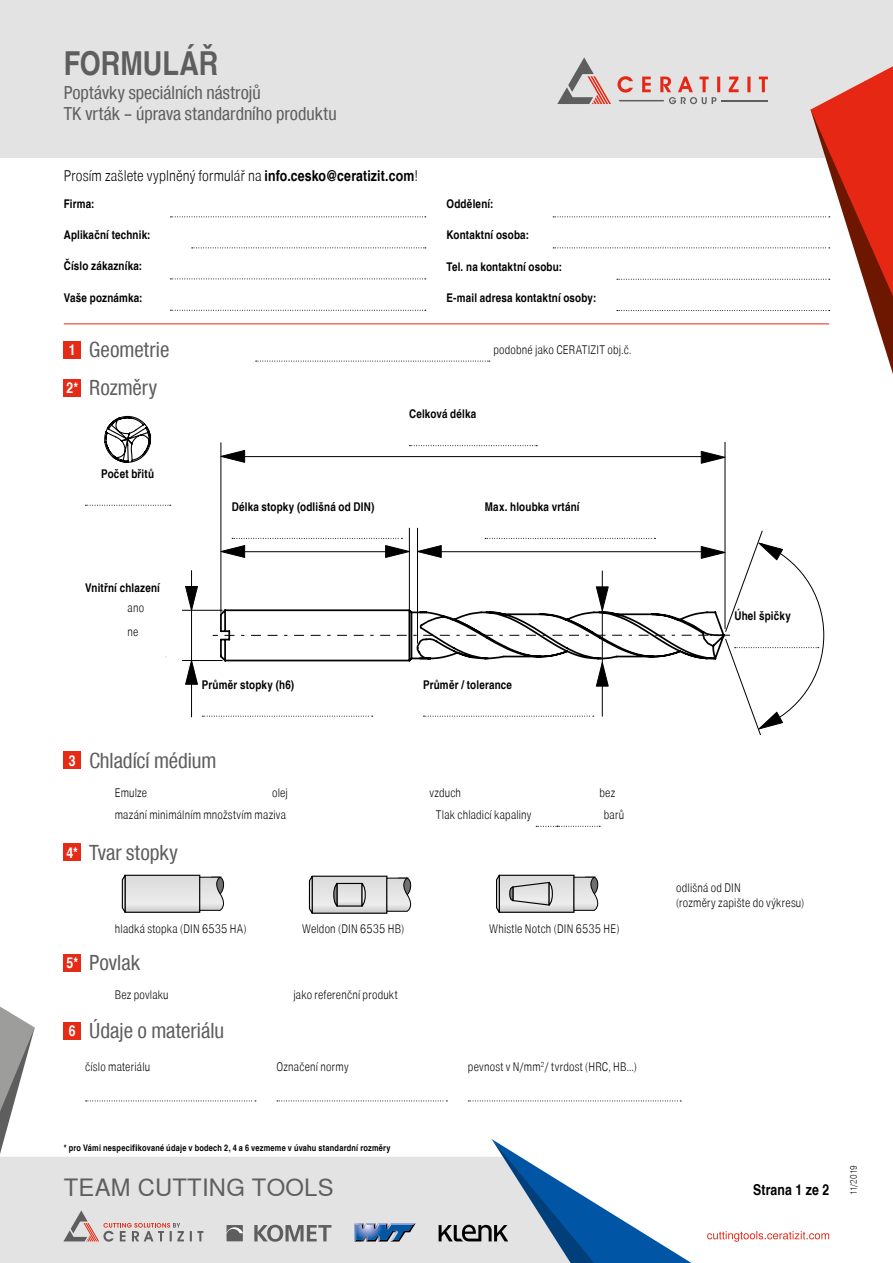
<style>
.page{position:relative;width:893px;height:1263px;background:#fff}
.page>*{position:absolute;margin:0;border:0;box-sizing:border-box;transform-origin:0 0}
.t1{font:700 33px "Nimbus Sans WNT Global Cond";color:#5f5e5e}
.t2{font:23.85px "Nimbus Sans WNT Global";letter-spacing:.01em;color:#5f5e5e}
.t3{font:21px "Nimbus Sans WNT Global Cond";color:#5f5e5e}
.t4{font:18px/21.6px "Nimbus Sans WNT Global Cond";color:#5f5e5e}
.t5{font:300 15px "Nimbus Sans WNT Global Cond";letter-spacing:.01em;color:#000}
.t6{font:700 15px "Nimbus Sans WNT Global Cond";letter-spacing:.01em;color:#000}
.t7{font:300 12px/15px "Nimbus Sans WNT Global Cond";letter-spacing:.015em;color:#000}
.t8{font:700 12px "Nimbus Sans WNT Global Cond";letter-spacing:.015em;color:#000}
.t9{font:700 9px "Nimbus Sans WNT Global Cond";letter-spacing:.025em;color:#000}
.t10{font:300 9px "Nimbus Sans WNT Global Cond";letter-spacing:-.01em;color:#000}
.s1{font-weight:700}
.s2{font-weight:700;font-size:15px;color:#fff}
</style>
<div class="page">
<div style="left:0;top:0;width:893px;height:157px;background:#e3e3e3"></div>
<div style="left:0;top:1157px;width:439px;height:106px;background:#e3e3e3"></div>
<svg style="left:63px;top:1210px;width:140px;height:31px;background:#d2c8c8"></svg>
<svg style="left:254px;top:1225px;width:77px;height:17px"></svg>
<svg style="left:226px;top:1225px;width:17px;height:16px"></svg>
<svg style="left:354px;top:1223px;width:62px;height:18px"></svg>
<svg style="left:0;top:1006px;width:35px;height:148px"></svg>
<svg style="left:707px;top:1231px;width:122px;height:11px"></svg>
<svg style="left:439px;top:1139px;width:252px;height:124px"></svg>
<hr style="left:64px;top:324px;width:765px;height:1px;background:#e52713">
<div style="left:64px;top:1022px;width:17px;height:17px;background:#e52b16"></div>
<div style="left:64px;top:954px;width:17px;height:17px;background:#e52b16"></div>
<div style="left:64px;top:844px;width:17px;height:17px;background:#e52b16"></div>
<div style="left:64px;top:752px;width:17px;height:17px;background:#e52b16"></div>
<div style="left:64px;top:379px;width:17px;height:17px;background:#e52b16"></div>
<div style="left:64px;top:341px;width:17px;height:17px;background:#e52b16"></div>
<svg style="left:86px;top:1100px;width:170px;height:1px"></svg>
<svg style="left:277px;top:1100px;width:170px;height:1px"></svg>
<svg style="left:468px;top:1100px;width:213px;height:1px"></svg>
<svg style="left:127px;top:874px;width:74px;height:39px"></svg>
<div style="left:125px;top:875px;width:75px;height:37px;background:#e2e2e2"></div>
<div style="left:125px;top:875px;width:75px;height:38px;border:1px solid #000"></div>
<svg style="left:121px;top:874px;width:6px;height:39px"></svg>
<svg style="left:199px;top:876px;width:26px;height:35px"></svg>
<div style="left:304px;top:874px;width:112px;height:41px;background:linear-gradient(to bottom,#fff,#fff)"></div>
<svg style="left:314px;top:878px;width:71px;height:34px;background:#e0e0e0"></svg>
<div style="left:312px;top:876px;width:75px;height:38px;border:1px solid #000"></div>
<svg style="left:308px;top:874px;width:6px;height:41px"></svg>
<svg style="left:386px;top:877px;width:30px;height:35px"></svg>
<div style="left:337px;top:883px;width:25px;height:23px;background:#e3e3e3"></div>
<div style="left:336px;top:883px;width:27px;height:24px;border:1px solid #000"></div>
<svg style="left:361px;top:882px;width:5px;height:25px"></svg>
<svg style="left:333px;top:882px;width:5px;height:25px"></svg>
<svg style="left:501px;top:874px;width:74px;height:39px"></svg>
<div style="left:499px;top:875px;width:75px;height:37px;background:#e0e0e0"></div>
<div style="left:499px;top:875px;width:75px;height:38px;border:1px solid #000"></div>
<svg style="left:496px;top:874px;width:5px;height:39px"></svg>
<svg style="left:509px;top:881px;width:44px;height:25px"></svg>
<svg style="left:573px;top:876px;width:26px;height:35px"></svg>
<svg style="left:184px;top:445px;width:641px;height:284px"></svg>
<svg style="left:85px;top:505px;width:86px;height:1px"></svg>
<svg style="left:104px;top:416px;width:47px;height:47px"></svg>
<svg style="left:256px;top:361px;width:234px;height:1px"></svg>
<svg style="left:553px;top:57px;width:340px;height:317px"></svg>
<svg style="left:170px;top:310px;width:256px;height:1px"></svg>
<svg style="left:170px;top:279px;width:256px;height:1px"></svg>
<svg style="left:192px;top:247px;width:234px;height:1px"></svg>
<svg style="left:170px;top:216px;width:256px;height:1px"></svg>
<svg style="left:536px;top:826px;width:64px;height:1px"></svg>
<h1 class="t1" style="left:64px;top:44px;width:156px">FORMULÁŘ</h1>
<h3 class="t4" style="left:64px;top:82px;width:274px">Poptávky speciálních nástrojů<br>TK vrták – úprava standardního produktu</h3>
<p class="t5" style="left:64px;top:167px;width:355px">Prosím zašlete vyplněný formulář na <span class="s1">info.cesko@ceratizit.com</span>!</p>
<p class="t8" style="left:64px;top:197px;width:32px">Firma:</p>
<p class="t8" style="left:446px;top:197px;width:48px">Oddělení:</p>
<p class="t8" style="left:64px;top:228px;width:88px">Aplikační technik:</p>
<p class="t8" style="left:446px;top:228px;width:84px">Kontaktní osoba:</p>
<p class="t8" style="left:64px;top:259px;width:80px">Číslo zákazníka:</p>
<p class="t8" style="left:446px;top:260px;width:117px">Tel. na kontaktní osobu:</p>
<p class="t8" style="left:64px;top:291px;width:80px">Vaše poznámka:</p>
<p class="t8" style="left:446px;top:291px;width:151px">E-mail adresa kontaktní osoby:</p>
<h3 class="t3" style="left:69px;top:338px;width:102px"><span class="s2">1</span> Geometrie</h3>
<p class="t7" style="left:493px;top:342px;width:139px">podobné jako CERATIZIT obj.č.</p>
<h3 class="t3" style="left:66px;top:376px;width:92px"><span class="s2">2*</span> Rozměry</h3>
<p class="t8" style="left:101px;top:466px;width:54px">Počet břitů</p>
<p class="t8" style="left:85px;top:581px;width:76px">Vnitřní chlazení</p>
<p class="t7" style="left:128px;top:596px;width:18px;line-height:23.4px">ano ne</p>
<p class="t8" style="left:409px;top:407px;width:69px">Celková délka</p>
<p class="t8" style="left:232px;top:500px;width:144px">Délka stopky (odlišná od DIN)</p>
<p class="t8" style="left:485px;top:500px;width:96px">Max. hloubka vrtání</p>
<p class="t8" style="left:202px;top:677px;width:94px">Průměr stopky (h6)</p>
<p class="t8" style="left:423px;top:677px;width:90px">Průměr / tolerance</p>
<h3 class="t3" style="left:69px;top:748px;width:149px"><span class="s2">3</span> Chladící médium</h3>
<p class="t7" style="left:115px;top:785px;width:34px">Emulze</p>
<p class="t7" style="left:272px;top:785px;width:17px">olej</p>
<p class="t7" style="left:429px;top:785px;width:33px">vzduch</p>
<p class="t7" style="left:600px;top:785px;width:17px">bez</p>
<p class="t7" style="left:115px;top:807px;width:173px">mazání minimálním množstvím maziva</p>
<p class="t7" style="left:436px;top:807px;width:97px">Tlak chladicí kapaliny</p>
<p class="t7" style="left:604px;top:807px;width:22px">barů</p>
<h3 class="t3" style="left:67px;top:840px;width:113px"><span class="s2">4*</span> Tvar stopky</h3>
<p class="t7" style="left:115px;top:921px;width:133px">hladká stopka (DIN 6535 HA)</p>
<p class="t7" style="left:302px;top:921px;width:104px">Weldon (DIN 6535 HB)</p>
<p class="t7" style="left:489px;top:921px;width:132px">Whistle Notch (DIN 6535 HE)</p>
<h3 class="t3" style="left:66px;top:951px;width:75px"><span class="s2">5*</span> Povlak</h3>
<p class="t7" style="left:115px;top:987px;width:55px">Bez povlaku</p>
<p class="t7" style="left:293px;top:987px;width:106px">jako referenční produkt</p>
<h3 class="t3" style="left:69px;top:1019px;width:157px"><span class="s2">6</span> Údaje o materiálu</h3>
<p class="t7" style="left:85px;top:1059px;width:66px">číslo materiálu</p>
<p class="t7" style="left:277px;top:1059px;width:74px">Označení normy</p>
<p class="t7" style="left:468px;top:1059px;width:170px">pevnost v N/mm<sup>2</sup>/ tvrdost (HRC, HB...)</p>
<p class="t9" style="left:64px;top:1143px;width:328px">* pro Vámi nespecifikované údaje v bodech 2, 4 a 6 vezmeme v úvahu standardní rozměry</p>
<h2 class="t2" style="left:64px;top:1173px;width:271px">TEAM CUTTING TOOLS</h2>
<p class="t8" style="left:734px;top:609px;width:58px">Úhel špičky</p>
<p class="t7" style="left:676px;top:880px;width:130px">odlišná od DIN<br>(rozměry zapište do výkresu)</p>
<p class="t6" style="left:753px;top:1181px;width:78px">Strana 1 ze 2</p>
<p class="t10" style="left:848px;top:1195px;width:32px;rotate:-90deg">11/2019</p>
</div>
